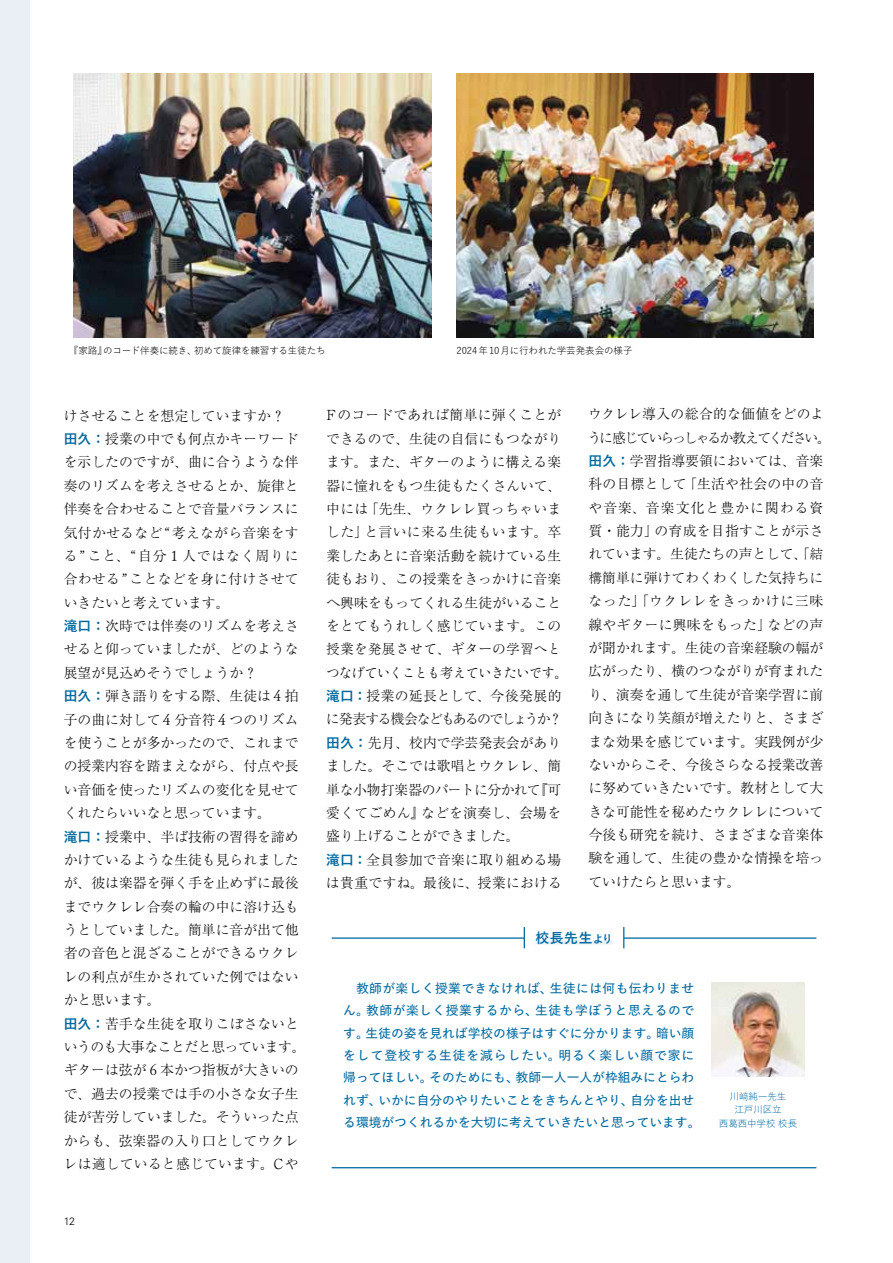
<style>
.page{position:relative;width:893px;height:1263px;background:#fff}
.page>*{position:absolute;margin:0;border:0;box-sizing:border-box;transform-origin:0 0}
.t1{font:300 13.8px/23.4px "P Ryumin Pr 6 N";color:#000}
.t2{font:13.8px/23.4px "Ryumin Std Light KO";letter-spacing:-.085em;color:#000}
.t3{font:700 13.8px "Yu Go Pr 6 N";color:#0069a0}
.t4{font:600 12.75px/22.4px "Yu Go Pr 6 N";color:#0069a0;text-align:center}
.t5{font:300 10.65px "Univers LT Pro 45";color:#000}
.t6{font:9.6px "Yu Go Pr 6 N";letter-spacing:-.015em;color:#000}
.t7{font:9.6px/13.8px "Yu Go Pr 6 N";letter-spacing:-.015em;color:#0069a0;text-align:center}
.s1{font-family:"Tsuku A Old Min Pr 6 L";font-weight:400}
.s2{font-family:"Yu Go Pr 6 N";font-weight:700;color:#0069a0}
.s3{font-family:"Ryumin Std Light KO";font-weight:400}
.s4{font-family:"Tsuku A Old Min Pr 6 L"}
.s5{font-size:11.1px}
</style>
<div class="page">
<div style="left:0;top:0;width:30px;height:1263px;background:#eaeff6"></div>
<img style="left:74px;top:73px;width:357px;height:264px">
<img style="left:457px;top:73px;width:357px;height:264px">
<hr style="left:332px;top:937px;width:484px;height:2px;background:#0069a0">
<hr style="left:332px;top:1167px;width:484px;height:1px;background:#0069a0">
<div style="left:524px;top:927px;width:100px;height:21px;background:#fff"></div>
<svg style="left:524px;top:927px;width:1px;height:21px"></svg>
<svg style="left:623px;top:927px;width:1px;height:21px"></svg>
<hr style="left:535px;top:940px;width:78px;height:4px;background:#eaeff6">
<img style="left:711px;top:983px;width:94px;height:93px">
<p class="t6" style="left:69px;top:342px;width:258px">『家路』のコード伴奏に続き、初めて旋律を練習する生徒たち</p>
<p class="t6" style="left:456px;top:342px;width:178px">2024年10月に行われた学芸発表会の様子</p>
<p class="t1" style="left:588px;top:402px;width:245px">ウクレレ導入の総合的な価値をどのように感じていらっしゃるか教えてください<span class="s1">。</span><span class="s2">田久：</span>学習指導要領においては<span class="s1">、</span>音楽科の目標として<span class="s1">「</span>生活や社会の中の音や音楽<span class="s1">、</span>音楽文化と豊かに関わる資質<span class="s1">・</span>能力<span class="s1">」</span>の育成を目指すことが示されています<span class="s1">。</span>生徒たちの声として<span class="s1">、「結構</span>簡単に弾けてわくわくした気持ちになった<span class="s1">」「</span>ウクレレをきっ<span class="s3">か</span>けに三味線やギターに興味をもった<span class="s1">」</span>などの声が聞かれます<span class="s1">。</span>生徒の音楽経験の幅が広がったり<span class="s1">、</span>横のつながりが育まれたり<span class="s1">、</span>演奏を通して生徒が音楽学習に前向きになり笑顔が増えたりと<span class="s1">、</span>さまざまな効果を感じています<span class="s1">。</span>実践例が少ないからこそ<span class="s1">、</span>今後さらなる授業改善に努めていきたいです<span class="s1">。</span>教材として大きな可能性を秘めたウクレレについて今後も研究を続け<span class="s1">、</span>さまざまな音楽体験を通して<span class="s1">、</span>生徒の豊かな情操を培っていけたらと思います<span class="s1">。</span></p>
<p class="t1" style="left:64px;top:403px;width:244px">けさせることを想定していますか<span class="s1">？<br></span><span class="s2">田久：</span>授業の中でも何点かキーワードを示したのですが<span class="s1">、</span>曲に合うような伴奏のリズムを考えさせるとか<span class="s1">、</span>旋律と伴奏を合わせることで音量バランスに気付かせるなど<span class="s1">“</span>考えながら音楽をする<span class="s1">”</span>こと<span class="s1">、“</span>自分<span class="s1">１</span>人ではなく周りに合わせる<span class="s1">”</span>ことなどを身に付けさせていきたいと考えています<span class="s1">。<br></span><span class="s2">滝口：</span>次時では伴奏のリズムを考えさせると仰っていましたが<span class="s1">、</span>どのような展望が見込めそうでしょうか<span class="s1">？<br></span><span class="s2">田久：</span>弾き語りをする際<span class="s1">、</span>生徒は<span class="s1">４</span>拍子の曲に対して<span class="s1">４</span>分音符<span class="s1">４</span>つのリズムを使うことが多かったので<span class="s1">、</span>これまでの授業内容を踏まえながら<span class="s1">、</span>付点や長い音価を使ったリズムの変化を見せてくれたらいいなと思っています<span class="s1">。<br></span><span class="s2">滝口：</span>授業中<span class="s1">、</span>半ば技術の習得を諦めかけているような生徒も見られましたが<span class="s1">、</span>彼は楽器を弾く手を止めずに最後までウクレレ合奏の輪の中に溶け込もうとしていました<span class="s1">。</span>簡単に音が出て他者の音色と混ざることができるウクレレの利点が生かされていた例ではないかと思います<span class="s1">。<br></span><span class="s2">田久：</span>苦手な生徒を取りこぼさないというのも大事なことだと思っています<span class="s1">。</span>ギターは弦が<span class="s1">６</span>本かつ指板が大きいので<span class="s1">、</span>過去の授業では手の小さな女子生徒が苦労していました<span class="s1">。</span>そういった点からも<span class="s1">、</span>弦楽器の入り口としてウクレレは適していると感じています<span class="s1">。</span>Cや</p>
<p class="t1" style="left:326px;top:403px;width:237px;text-align:justify">Fのコードであれば簡単に弾くことができるので<span class="s1">、</span>生徒の自信にもつながります<span class="s1">。</span>また<span class="s1">、</span>ギターのように構える楽器に憧れをもつ生徒もたくさんいて<span class="s1">、</span>中には<span class="s1">「</span>先生<span class="s1">、</span>ウクレレ買っちゃいました<span class="s1">」</span>と言いに来る生徒もいます<span class="s1">。</span>卒業したあとに音楽活動を続けている生徒もおり<span class="s1">、</span>この授業をきっかけに音楽へ興味をもってくれる生徒がいることをとてもうれしく感じています<span class="s1">。</span><span class="s3">この</span></p>
<p class="t2" style="left:326px;top:636px;width:243px"><span class="s4">授業</span>を<span class="s4">発展</span>させて<span class="s4">、</span>ギターの<span class="s4">学習</span>へとつなげていくことも<span class="s4">考</span>えていきたいです<span class="s4">。</span></p>
<p class="t1" style="left:326px;top:683px;width:238px"><span class="s2">滝口：</span>授業の延長として<span class="s1">、</span>今後発展的に発表する機会などもあるのでしょうか<span class="s1">？</span><span class="s2">田久：</span>先月<span class="s1">、</span>校内で学芸発表会がありました<span class="s1">。</span>そこでは歌唱とウクレレ<span class="s1">、</span>簡単な小物打楽器のパートに分かれて<span class="s1">『</span>可愛くてごめん<span class="s1">』</span>などを演奏し<span class="s1">、</span>会場を盛り上げることができました<span class="s1">。<br></span><span class="s2">滝口：</span>全員参加で音楽に取り組める場は貴重ですね<span class="s1">。</span>最後に<span class="s1">、</span>授業における</p>
<p class="t3" style="left:535px;top:930px;width:79px">校長先生<span class="s5">より</span></p>
<p class="t4" style="left:343px;top:975px;width:359px">教師が楽しく授業できなければ、生徒には何も伝わりませ<br>ん。教師が楽しく授業するから、生徒も学ぼうと思えるのです。生徒の姿を見れば学校の様子はすぐに分かります。暗い顔をして登校する生徒を減らしたい。明るく楽しい顔で家に帰ってほしい。そのためにも、教師一人一人が枠組みにとらわれず、いかに自分のやりたいことをきちんとやり、自分を出せる環境がつくれるかを大切に考えていきたいと思っています。</p>
<p class="t7" style="left:719px;top:1088px;width:80px">川﨑純一先生<br>江戸川区立<br>西葛西中学校 校長</p>
<p class="t5" style="left:64px;top:1214px;width:13px">12</p>
</div>
